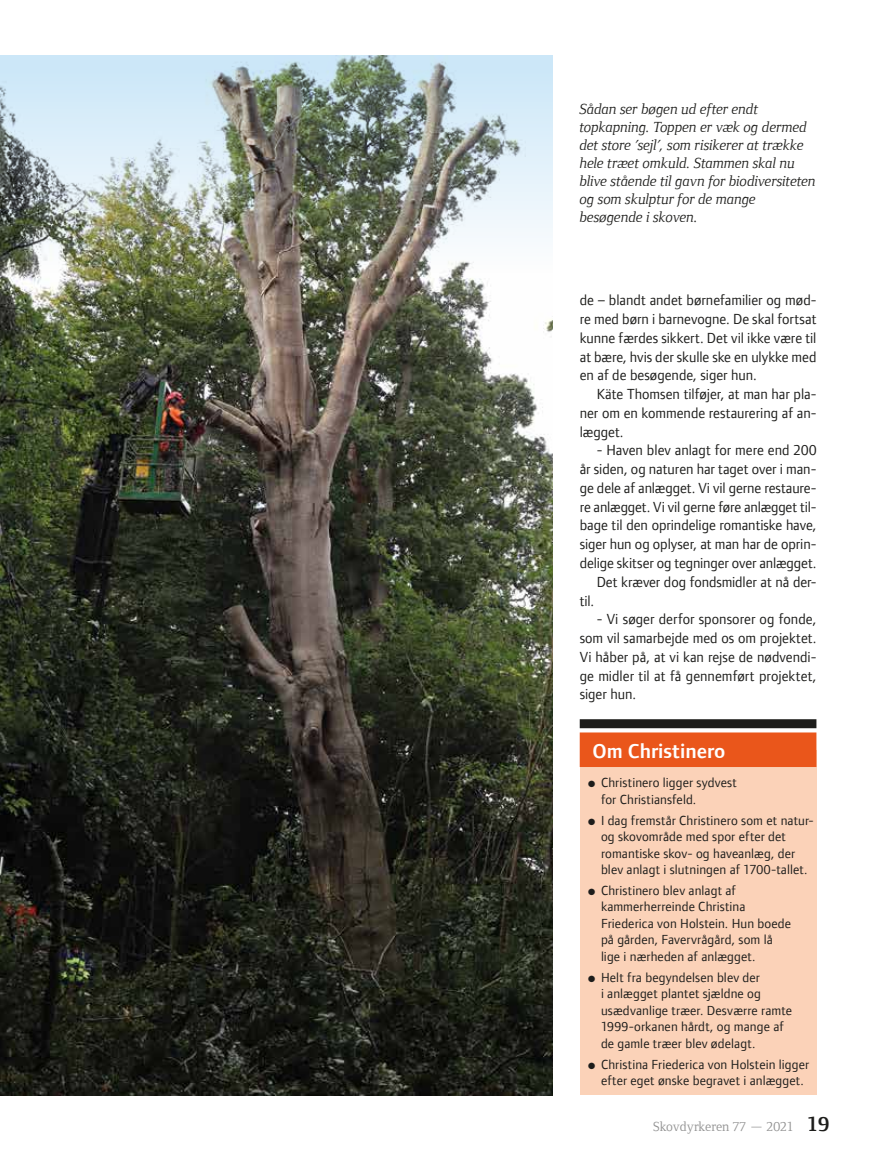
<style>
.page{position:relative;width:893px;height:1149px;background:#fff}
.page>*{position:absolute;margin:0;border:0;box-sizing:border-box;transform-origin:0 0}
.t1{font:600 21px "Foundry Form Sans";color:#fff}
.t2{font:15px/18.8px "Foundry Form Sans";color:#1d1d1b;text-align:justify}
.t3{font:italic 15px/18px "Foundry Form Serif";color:#1d1d1b}
.t4{font:13.5px/16.5px "Foundry Form Sans";letter-spacing:.01em;color:#1d1d1b}
.t5{font:13.5px "Foundry Form Serif";color:#909090}
.s1{font-weight:700;font-size:21px;color:#1d1d1b}
</style>
<div class="page">
<div style="left:580px;top:750px;width:236px;height:344px;background:#fbd2b8"></div>
<div style="left:580px;top:719px;width:236px;height:9px;background:#1d1d1b"></div>
<div style="left:580px;top:732px;width:236px;height:34px;background:#ea561b"></div>
<img style="left:0;top:285px;width:553px;height:809px">
<img style="left:0;top:55px;width:553px;height:230px">
<p class="t3" style="left:580px;top:100px;width:238px">Sådan ser bøgen ud efter endt topkapning. Toppen er væk og dermed det store ’sejl’, som risikerer at trække hele træet omkuld. Stammen skal nu blive stående til gavn for biodiversiteten og som skulptur for de mange besøgende i skoven.</p>
<p class="t2" style="left:580px;top:291px;width:238px">de – blandt andet børnefamilier og mød&shy;re med børn i barnevogne. De skal fortsat kunne færdes sikkert. Det vil ikke være til at bære, hvis der skulle ske en ulykke med en af de besøgende, siger hun.</p>
<p class="t2" style="left:580px;top:384px;width:238px;text-indent:17px">Käte Thomsen tilføjer, at man har pla&shy;ner om en kommende restaurering af an&shy;lægget.</p>
<p class="t2" style="left:597px;top:441px;width:221px">- Haven blev anlagt for mere end 200</p>
<p class="t2" style="left:580px;top:459px;width:238px">år siden, og naturen har taget over i man-</p>
<p class="t2" style="left:580px;top:478px;width:238px">ge dele af anlægget. Vi vil gerne restaure-</p>
<p class="t2" style="left:580px;top:497px;width:238px">re anlægget. Vi vil gerne føre anlægget til-</p>
<p class="t2" style="left:580px;top:516px;width:238px">bage til den oprindelige romantiske have,</p>
<p class="t2" style="left:580px;top:534px;width:238px">siger hun og oplyser, at man har de oprin-</p>
<p class="t2" style="left:580px;top:553px;width:238px">delige skitser og tegninger over anlægget.</p>
<p class="t2" style="left:597px;top:572px;width:221px">Det kræver dog fondsmidler at nå der-</p>
<p class="t2" style="left:580px;top:591px;width:16px">til.</p>
<p class="t2" style="left:580px;top:609px;width:238px;text-indent:17px">- Vi søger derfor sponsorer og fonde, som vil samarbejde med os om projektet.<br>Vi håber på, at vi kan rejse de nødvendi&shy;ge midler til at få gennemført projektet, siger hun.</p>
<h1 class="t1" style="left:592px;top:739px;width:134px">Om Christinero</h1>
<p class="t4" style="left:601px;top:774px;width:137px;text-indent:-13px">● Christinero ligger sydvest for Christiansfeld.</p>
<p class="t4" style="left:601px;top:811px;width:214px;text-indent:-13px">● I dag fremstår Christinero som et natur&shy;og skovområde med spor efter det romantiske skov- og haveanlæg, der blev anlagt i slutningen af 1700-tallet.</p>
<p class="t4" style="left:601px;top:881px;width:192px;text-indent:-13px">● Christinero blev anlagt af kammerherreinde Christina<br>Friederica von Holstein. Hun boede på gården, Favervrågård, som lå lige i nærheden af anlægget.</p>
<p class="t4" style="left:601px;top:968px;width:193px;text-indent:-13px">● Helt fra begyndelsen blev der<br>i anlægget plantet sjældne og usædvanlige træer. Desværre ramte<br>1999-orkanen hårdt, og mange af de gamle træer blev ødelagt.</p>
<p class="t4" style="left:588px;top:1055px;width:222px;text-align:center">● Christina Friederica von Holstein ligger efter eget ønske begravet i anlægget.</p>
<p class="t5" style="left:653px;top:1118px;width:178px">Skovdyrkeren 77 — 2021 <span class="s1">19</span></p>
</div>
